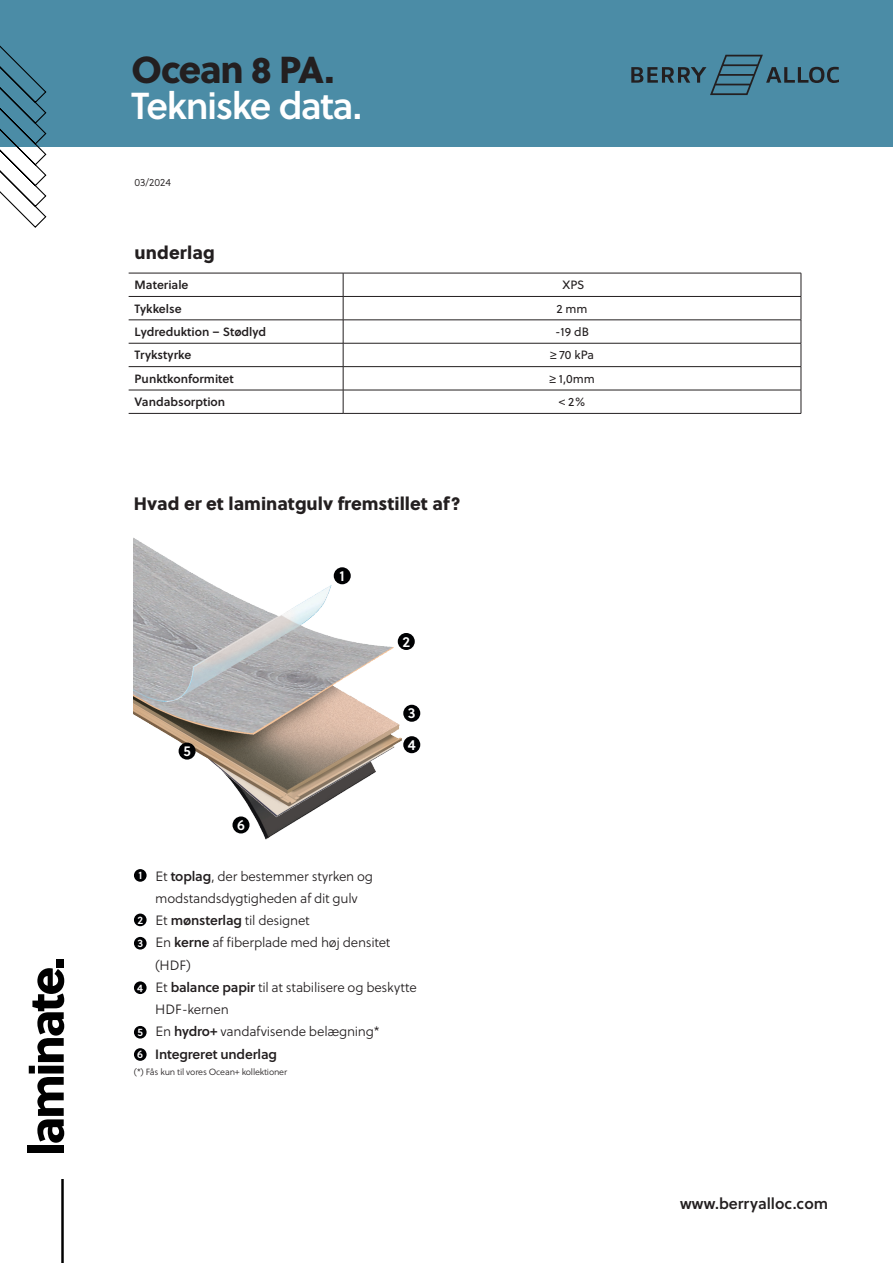
<style>
.page{position:relative;width:893px;height:1263px;background:#fff}
.page>*{position:absolute;margin:0;border:0;box-sizing:border-box;transform-origin:0 0}
.t1{font:37.5px "Soleil Sb";letter-spacing:-.04em;color:#fff}
.t2{font:37.5px "Soleil Xb";letter-spacing:-.04em;color:#231f20}
.Basetext{font:18px "Soleil Xb";color:#231f20}
.t3{font:15.6px "Soleil Sb";color:#231f20}
.BODY{font:14.55px "Soleil Sb";color:#fff}
.BODY-2{font:14.4px "Soleil Sb";color:#fff}
.BODY_BULLET_small{font:13.5px "Soleil Lt";letter-spacing:-.015em;color:#231f20}
.BODY_BULLET_small-2{font:13.5px "Soleil Sb";letter-spacing:-.01em;color:#231f20}
.t4{font:12px "Soleil Sb";color:#231f20}
.t5{font:12px "Soleil";color:#231f20}
.BODY-3{font:10.8px "Soleil Sb";color:#fff}
.t6{font:10.5px "Soleil Lt";color:#231f20}
.t7{font:9px "Soleil Lt";letter-spacing:-.02em;color:#231f20}
.s1{font-family:"Soleil Sb"}
</style>
<div class="page">
<div style="left:0;top:0;width:893px;height:147px;background:#4b8ca6"></div>
<svg style="left:631px;top:55px;width:208px;height:40px"></svg>
<svg style="left:0;top:45px;width:47px;height:183px"></svg>
<div style="left:28px;top:1145px;width:36px;height:8px;background:#000"></div>
<svg style="left:29px;top:968px;width:35px;height:175px"></svg>
<div style="left:56px;top:959px;width:8px;height:8px;background:#000"></div>
<hr style="left:61px;top:1179px;width:3px;height:84px;background:#000">
<hr style="left:129px;top:273px;width:214px;height:1px;background:#231f20">
<hr style="left:343px;top:273px;width:458px;height:1px;background:#231f20">
<hr style="left:129px;top:296px;width:214px;height:1px;background:#231f20">
<hr style="left:343px;top:296px;width:458px;height:1px;background:#231f20">
<hr style="left:129px;top:320px;width:214px;height:1px;background:#231f20">
<hr style="left:343px;top:320px;width:458px;height:1px;background:#231f20">
<hr style="left:129px;top:343px;width:214px;height:1px;background:#231f20">
<hr style="left:343px;top:343px;width:458px;height:1px;background:#231f20">
<hr style="left:129px;top:366px;width:214px;height:1px;background:#231f20">
<hr style="left:343px;top:366px;width:458px;height:1px;background:#231f20">
<hr style="left:129px;top:390px;width:214px;height:1px;background:#231f20">
<hr style="left:343px;top:390px;width:458px;height:1px;background:#231f20">
<hr style="left:129px;top:413px;width:214px;height:1px;background:#231f20">
<hr style="left:343px;top:413px;width:458px;height:1px;background:#231f20">
<svg style="left:343px;top:273px;width:1px;height:140px"></svg>
<svg style="left:801px;top:273px;width:1px;height:140px"></svg>
<div style="left:134px;top:869px;width:13px;height:13px;background:#000103;border-radius:50%"></div>
<div style="left:134px;top:913px;width:13px;height:13px;background:#000103;border-radius:50%"></div>
<div style="left:134px;top:937px;width:13px;height:12px;background:#000103;border-radius:50%"></div>
<div style="left:134px;top:981px;width:13px;height:13px;background:#000103;border-radius:50%"></div>
<div style="left:134px;top:1026px;width:13px;height:12px;background:#000103;border-radius:50%"></div>
<div style="left:134px;top:1048px;width:13px;height:13px;background:#000103;border-radius:50%"></div>
<img style="left:134px;top:538px;width:287px;height:302px">
<div style="left:334px;top:567px;width:17px;height:17px;background:#000103;border-radius:50%"></div>
<div style="left:398px;top:633px;width:17px;height:17px;background:#000103;border-radius:50%"></div>
<div style="left:403px;top:705px;width:17px;height:17px;background:#000103;border-radius:50%"></div>
<div style="left:403px;top:736px;width:17px;height:17px;background:#000103;border-radius:50%"></div>
<div style="left:179px;top:742px;width:17px;height:18px;background:#000103;border-radius:50%"></div>
<div style="left:232px;top:816px;width:17px;height:17px;background:#000103;border-radius:50%"></div>
<p class="t2" style="left:131px;top:40px;width:204px">Ocean 8 PA.</p>
<p class="t1" style="left:131px;top:77px;width:232px">Tekniske data.</p>
<p class="t6" style="left:134px;top:175px;width:38px">03/2024</p>
<p class="Basetext" style="left:134px;top:238px;width:82px">underlag</p>
<p class="t4" style="left:135px;top:276px;width:55px">Materiale</p>
<p class="t5" style="left:562px;top:276px;width:24px">XPS</p>
<p class="t4" style="left:135px;top:299px;width:49px">Tykkelse</p>
<p class="t5" style="left:556px;top:300px;width:33px">2 mm</p>
<p class="t4" style="left:135px;top:323px;width:133px">Lydreduktion – Stødlyd</p>
<p class="t5" style="left:555px;top:323px;width:35px">-19 dB</p>
<p class="t4" style="left:135px;top:346px;width:58px">Trykstyrke</p>
<p class="t5" style="left:550px;top:346px;width:46px">≥ 70 kPa</p>
<p class="t4" style="left:135px;top:369px;width:101px">Punktkonformitet</p>
<p class="t5" style="left:549px;top:370px;width:47px">≥ 1,0mm</p>
<p class="t4" style="left:135px;top:393px;width:92px">Vandabsorption</p>
<p class="t5" style="left:559px;top:393px;width:28px">&lt; 2%</p>
<p class="Basetext" style="left:134px;top:490px;width:328px">Hvad er et laminatgulv fremstillet af?</p>
<p class="BODY-2" style="left:183px;top:740px;width:9px">5</p>
<p class="BODY-2" style="left:237px;top:814px;width:9px">6</p>
<p class="BODY" style="left:340px;top:565px;width:7px">1</p>
<p class="BODY" style="left:402px;top:630px;width:9px">2</p>
<p class="BODY" style="left:408px;top:702px;width:9px">3</p>
<p class="BODY" style="left:408px;top:734px;width:9px">4</p>
<p class="BODY-3" style="left:138px;top:867px;width:5px">1</p>
<p class="BODY_BULLET_small" style="left:156px;top:866px;width:219px">Et <span class="s1">toplag</span>, der bestemmer styrken og</p>
<p class="BODY_BULLET_small" style="left:155px;top:889px;width:204px">modstandsdygtigheden af dit gulv</p>
<p class="BODY-3" style="left:137px;top:912px;width:7px">2</p>
<p class="BODY_BULLET_small" style="left:156px;top:911px;width:156px">Et <span class="s1">mønsterlag</span> til designet</p>
<p class="BODY-3" style="left:137px;top:935px;width:7px">3</p>
<p class="BODY_BULLET_small" style="left:156px;top:933px;width:236px">En <span class="s1">kerne</span> af fiberplade med høj densitet</p>
<p class="BODY_BULLET_small" style="left:155px;top:955px;width:37px">(HDF)</p>
<p class="BODY-3" style="left:137px;top:979px;width:7px">4</p>
<p class="BODY_BULLET_small" style="left:156px;top:978px;width:263px">Et <span class="s1">balance papir</span> til at stabilisere og beskytte</p>
<p class="BODY_BULLET_small" style="left:155px;top:1000px;width:75px">HDF-kernen</p>
<p class="BODY-3" style="left:137px;top:1024px;width:7px">5</p>
<p class="BODY_BULLET_small" style="left:156px;top:1022px;width:226px">En <span class="s1">hydro+</span> vandafvisende belægning*</p>
<p class="BODY-3" style="left:137px;top:1046px;width:7px">6</p>
<p class="BODY_BULLET_small-2" style="left:155px;top:1044px;width:123px">Integreret underlag</p>
<p class="t7" style="left:134px;top:1065px;width:155px">(*) Fås kun til vores Ocean+ kollektioner</p>
<p class="t3" style="left:680px;top:1191px;width:150px">www.berryalloc.com</p>
</div>
